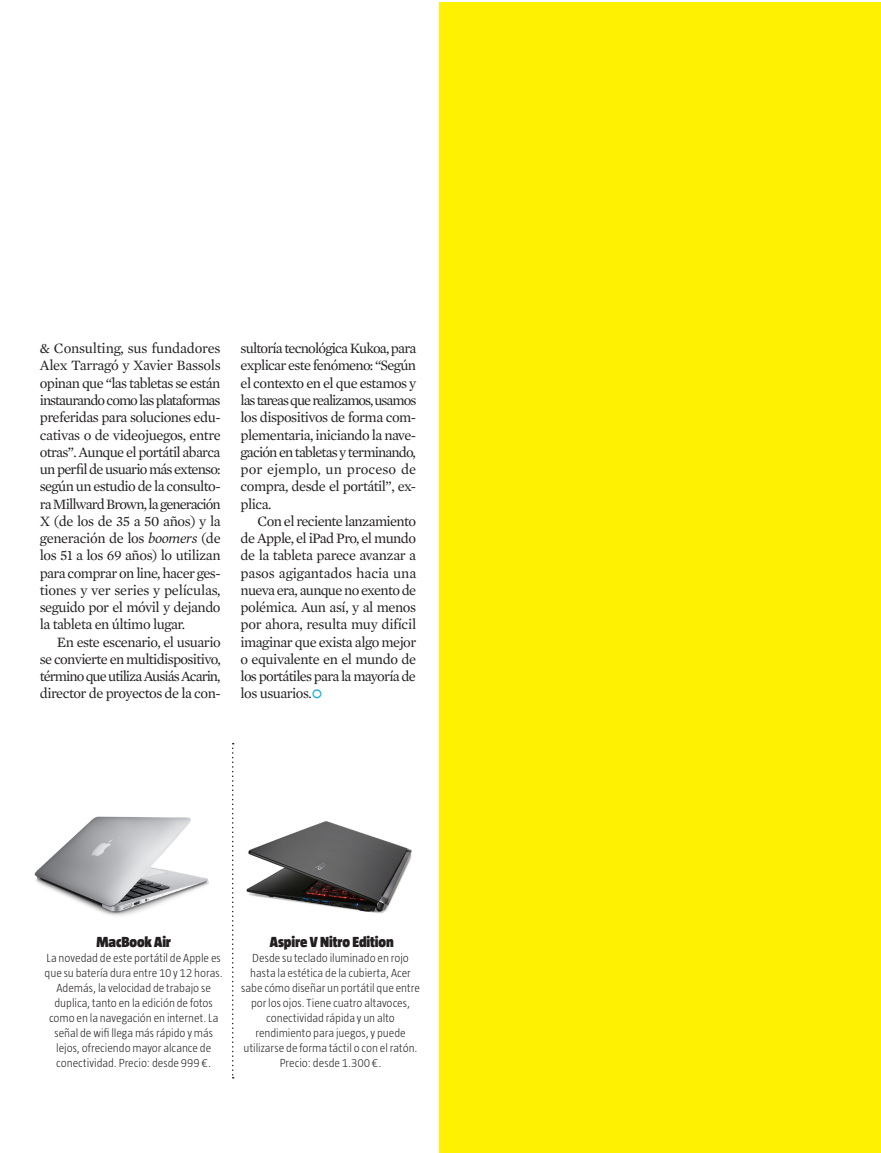
<style>
.page{position:relative;width:881px;height:1153px;background:#fff}
.page>*{position:absolute;margin:0;border:0;box-sizing:border-box;transform-origin:0 0}
._07_DESPI_texto{font:900 15px "Taz Barcelona";letter-spacing:-.005em;color:#231f20}
._02_TEXT_mercury_OK{font:14.55px/17.2px "Mercury Text G1";letter-spacing:-.035em;color:#231f20;text-align:justify}
._07_DESPI_texto-2{font:300 12px/15px "Taz Barcelona";color:#231f20;text-align:center}
.s1{font-style:italic}
.s2{font-family:"Times New Roman";font-size:30px;color:#23afd4}
</style>
<div class="page">
<div style="left:439px;top:2px;width:441px;height:1150px;background:#fff101"></div>
<img style="left:246px;top:821px;width:166px;height:92px">
<img style="left:34px;top:816px;width:175px;height:100px">
<svg style="left:232px;top:743px;width:1px;height:335px"></svg>
<p class="_02_TEXT_mercury_OK" style="left:40px;top:339px;width:182px">&amp; Consulting, sus fundadores Alex Tarragó y Xavier Bassols opinan que “las tabletas se están instaurando como las plataformas preferidas para soluciones edu&shy;cativas o de videojuegos, entre otras”. Aunque el portátil abarca un perfil de usuario más extenso: según un estudio de la consulto&shy;ra Millward Brown, la generación X (de los de 35 a 50 años) y la generación de los <span class="s1">boomers</span> (de los 51 a los 69 años) lo utilizan para comprar on line, hacer ges&shy;tiones y ver series y películas, seguido por el móvil y dejando la tableta en último lugar.</p>
<p class="_02_TEXT_mercury_OK" style="left:40px;top:632px;width:182px;text-indent:17px">En este escenario, el usuario se convierte en multidispositivo, término que utiliza Ausiás Acarin, director de proyectos de la con-</p>
<p class="_02_TEXT_mercury_OK" style="left:240px;top:339px;width:177px">sultoría tecnológica Kukoa, para explicar este fenómeno: “Según el contexto en el que estamos y las tareas que realizamos, usamos los dispositivos de forma com&shy;plementaria, iniciando la nave&shy;gación en tabletas y terminando, por ejemplo, un proceso de compra, desde el portátil”, ex&shy;plica.</p>
<p class="_02_TEXT_mercury_OK" style="left:240px;top:512px;width:177px;text-indent:17px">Con el reciente lanzamiento de Apple, el iPad Pro, el mundo de la tableta parece avanzar a pasos agigantados hacia una nueva era, aunque no exento de polémica. Aun así, y al menos por ahora, resulta muy difícil imaginar que exista algo mejor o equivalente en el mundo de los portátiles para la mayoría de los usuarios.<span class="s2">°</span></p>
<p class="_07_DESPI_texto" style="left:96px;top:933px;width:76px">MacBook Air</p>
<p class="_07_DESPI_texto-2" style="left:45px;top:949px;width:179px">La novedad de este portátil de Apple es que su batería dura entre 10 y 12 horas.<br>Además, la velocidad de trabajo se duplica, tanto en la edición de fotos como en la navegación en internet. La señal de wifi llega más rápido y más lejos, ofreciendo mayor alcance de conectividad. Precio: desde 999 €.</p>
<p class="_07_DESPI_texto" style="left:270px;top:933px;width:125px">Aspire V Nitro Edition</p>
<p class="_07_DESPI_texto-2" style="left:241px;top:949px;width:180px">Desde su teclado iluminado en rojo hasta la estética de la cubierta, Acer sabe cómo diseñar un portátil que entre por los ojos. Tiene cuatro altavoces, conectividad rápida y un alto rendimiento para juegos, y puede utilizarse de forma táctil o con el ratón.<br>Precio: desde 1.300 €.</p>
</div>
